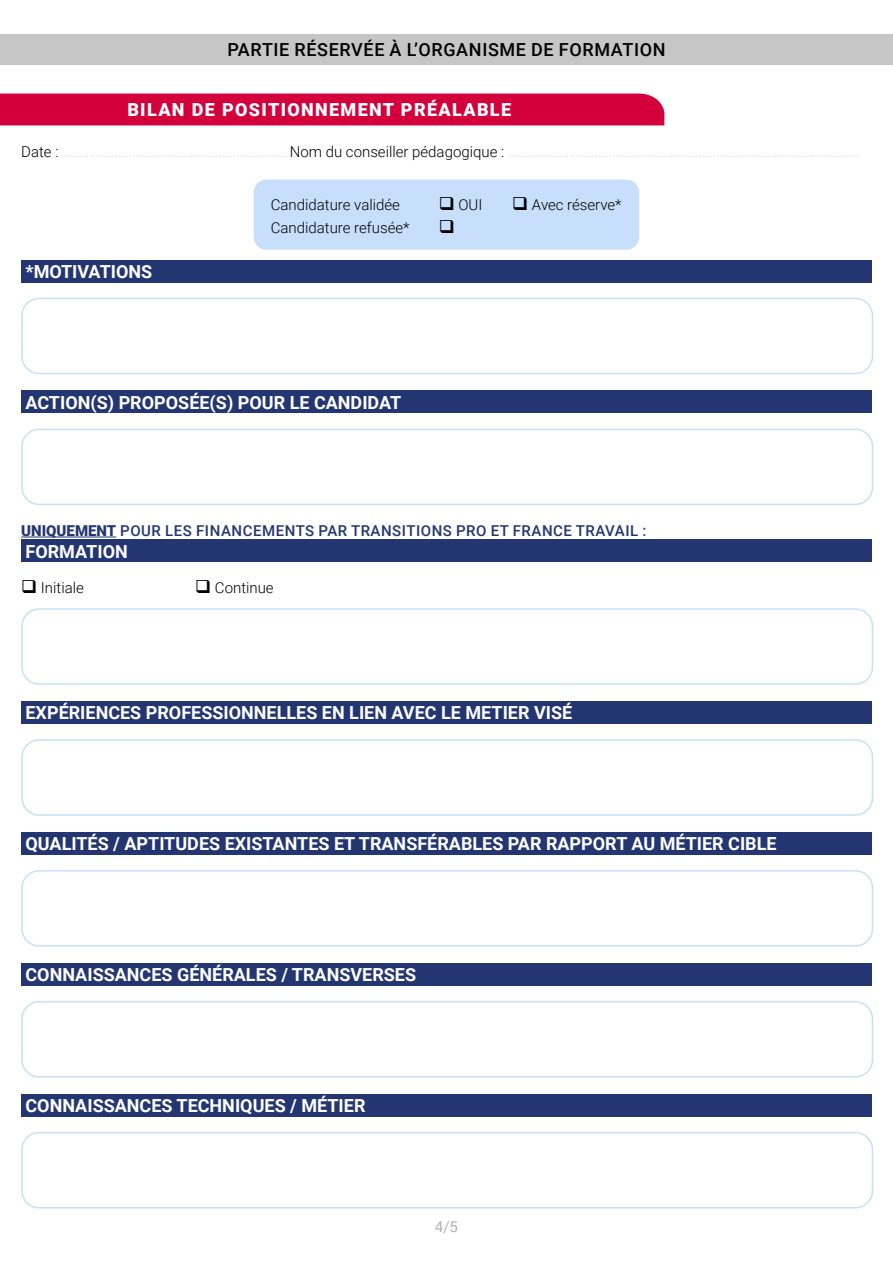
<style>
.page{position:relative;width:893px;height:1263px;background:#fff}
.page>*{position:absolute;margin:0;border:0;box-sizing:border-box;transform-origin:0 0}
.t1{font:700 18px "Roboto";color:#fff}
.t2{font:500 18px "Roboto";letter-spacing:.035em;color:#000}
.t3{font:900 18px "Roboto";letter-spacing:.075em;color:#fff}
.t4{font:300 15px "Roboto";color:#dadada}
.t5{font:300 15px "Roboto";color:#000}
.t6{font:500 15px "Roboto";letter-spacing:.035em;color:#233671}
.t7{font:15px "Roboto";color:#b3b2b2}
.s1{color:#000}
.s2{font-weight:900}
</style>
<div class="page">
<div style="left:21px;top:260px;width:851px;height:22px;background:#233671"></div>
<div style="left:21px;top:391px;width:851px;height:22px;background:#233671"></div>
<hr style="left:21px;top:537px;width:95px;height:1px;background:#233671">
<div style="left:21px;top:540px;width:851px;height:22px;background:#233671"></div>
<div style="left:21px;top:701px;width:851px;height:23px;background:#233671"></div>
<div style="left:21px;top:832px;width:851px;height:22px;background:#233671"></div>
<div style="left:21px;top:963px;width:851px;height:22px;background:#233671"></div>
<div style="left:21px;top:1094px;width:851px;height:22px;background:#233671"></div>
<div style="left:21px;top:298px;width:852px;height:76px;border:2px solid #c8dffc;border-radius:17px"></div>
<div style="left:21px;top:429px;width:852px;height:76px;border:2px solid #c8dffc;border-radius:17px"></div>
<div style="left:21px;top:608px;width:852px;height:77px;border:2px solid #c8dffc;border-radius:17px"></div>
<div style="left:21px;top:739px;width:852px;height:77px;border:2px solid #c8dffc;border-radius:17px"></div>
<div style="left:21px;top:870px;width:852px;height:77px;border:2px solid #c8dffc;border-radius:17px"></div>
<div style="left:21px;top:1001px;width:852px;height:76px;border:2px solid #c8dffc;border-radius:17px"></div>
<div style="left:21px;top:1132px;width:852px;height:76px;border:2px solid #c8dffc;border-radius:17px"></div>
<div style="left:0;top:34px;width:893px;height:31px;background:#c6c6c6"></div>
<div style="left:0;top:94px;width:664px;height:31px;background:#d4003c"></div>
<div style="left:254px;top:180px;width:385px;height:70px;background:#c8dffc;border-radius:13px"></div>
<p class="t2" style="left:227px;top:37px;width:440px">PARTIE RÉSERVÉE À L’ORGANISME DE FORMATION</p>
<p class="t3" style="left:127px;top:97px;width:385px">BILAN DE POSITIONNEMENT PRÉALABLE</p>
<p class="t4" style="left:21px;top:141px;width:840px"><span class="s1">Date :</span> ...............................................................<span class="s1">Nom du conseiller pédagogique :</span> ..................................................................................................</p>
<p class="t1" style="left:26px;top:259px;width:128px">*MOTIVATIONS</p>
<p class="t5" style="left:271px;top:195px;width:131px">Candidature validée</p>
<p class="t5" style="left:439px;top:195px;width:45px">❑ OUI</p>
<p class="t5" style="left:512px;top:195px;width:111px">❑ Avec réserve*</p>
<p class="t5" style="left:271px;top:217px;width:140px">Candidature refusée*</p>
<p class="t1" style="left:26px;top:390px;width:377px">ACTION(S) PROPOSÉE(S) POUR LE CANDIDAT</p>
<p class="t6" style="left:21px;top:520px;width:627px"><span class="s2">UNIQUEMENT</span> POUR LES FINANCEMENTS PAR TRANSITIONS PRO ET FRANCE TRAVAIL :</p>
<p class="t1" style="left:26px;top:538px;width:104px">FORMATION</p>
<p class="t5" style="left:21px;top:577px;width:64px">❑ Initiale</p>
<p class="t5" style="left:195px;top:577px;width:80px">❑ Continue</p>
<p class="t1" style="left:26px;top:700px;width:548px">EXPÉRIENCES PROFESSIONNELLES EN LIEN AVEC LE METIER VISÉ</p>
<p class="t1" style="left:26px;top:831px;width:753px">QUALITÉS / APTITUDES EXISTANTES ET TRANSFÉRABLES PAR RAPPORT AU MÉTIER CIBLE</p>
<p class="t1" style="left:26px;top:962px;width:392px">CONNAISSANCES GÉNÉRALES / TRANSVERSES</p>
<p class="t1" style="left:26px;top:1093px;width:341px">CONNAISSANCES TECHNIQUES / MÉTIER</p>
<p class="t7" style="left:435px;top:1216px;width:25px">4/5</p>
</div>
